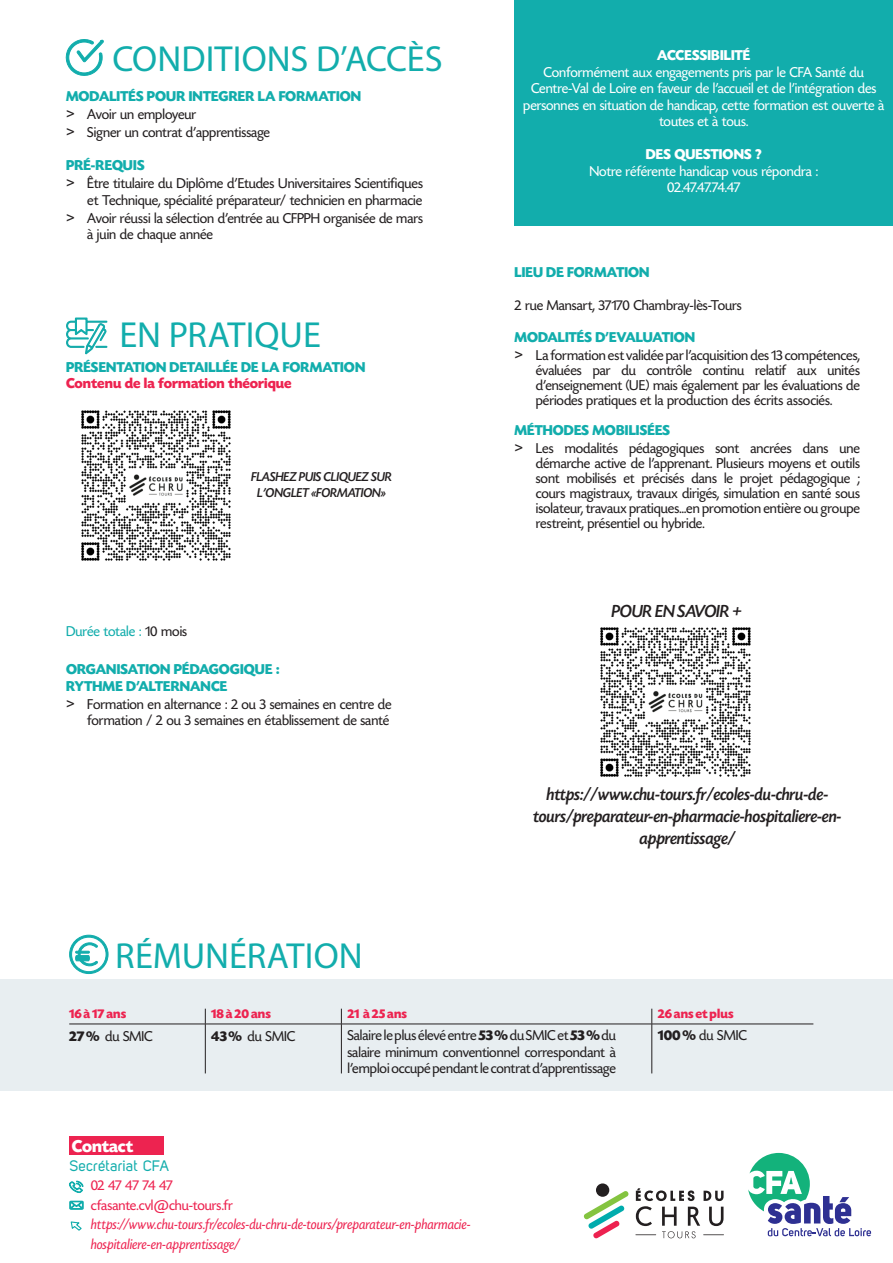
<style>
.page{position:relative;width:893px;height:1263px;background:#fff}
.page>*{position:absolute;margin:0;border:0;box-sizing:border-box;transform-origin:0 0}
.t1{font:36.3px "Myriad Pro";color:#12adac}
.t2{font:italic 500 18.3px/22px "Today SHOP";color:#231f20;text-align:center}
.t3{font:700 18px "Today SHOP";color:#fff}
.t4{font:15px/15px "Today SHOP";letter-spacing:-.005em;color:#231f20;text-align:justify}
.t5{font:15px/16.5px "Today SHOP";letter-spacing:-.005em;color:#fff;text-align:center}
.t6{font:700 15px "Today SHOP";color:#12adac}
.t7{font:italic 15px/19.5px "Today SHOP";letter-spacing:.005em;color:#ed2350}
.t8{font:15px "Today SHOP";letter-spacing:-.005em;color:#ed2350}
.t9{font:700 15px "Today SHOP";color:#ed2350}
.t10{font:700 15px "Today SHOP";letter-spacing:.005em;color:#fff}
.t11{font:15px "Today SHOP";color:#12adac}
.t12{font:15px "Uni Sans Regular";letter-spacing:.01em;color:#12adac}
.t13{font:italic 500 13.5px/16.2px "Today SHOP";color:#231f20;text-align:center}
.t14{font:700 13.5px "Today SHOP";letter-spacing:.005em;color:#ed2350}
.s1{font-family:"Arial"}
.s2{color:#231f20}
.s3{font-weight:700}
</style>
<div class="page">
<div style="left:69px;top:1136px;width:95px;height:19px;background:#ed2350"></div>
<div style="left:0;top:979px;width:893px;height:112px;background:#e8eef1"></div>
<svg style="left:205px;top:1009px;width:1px;height:15px"></svg>
<svg style="left:341px;top:1009px;width:1px;height:15px"></svg>
<svg style="left:652px;top:1009px;width:1px;height:15px"></svg>
<hr style="left:205px;top:1024px;width:1px;height:49px;background:#231f20">
<hr style="left:341px;top:1024px;width:1px;height:49px;background:#231f20">
<hr style="left:652px;top:1024px;width:1px;height:49px;background:#231f20">
<hr style="left:69px;top:1024px;width:136px;height:1px;background:#231f20">
<hr style="left:205px;top:1024px;width:136px;height:1px;background:#231f20">
<hr style="left:341px;top:1024px;width:311px;height:1px;background:#231f20">
<hr style="left:652px;top:1024px;width:161px;height:1px;background:#231f20">
<svg style="left:66px;top:317px;width:42px;height:38px"></svg>
<svg style="left:69px;top:934px;width:40px;height:40px"></svg>
<svg style="left:65px;top:39px;width:39px;height:37px"></svg>
<svg style="left:69px;top:1201px;width:15px;height:8px"></svg>
<svg style="left:69px;top:1181px;width:14px;height:12px"></svg>
<svg style="left:70px;top:1221px;width:12px;height:10px"></svg>
<div style="left:514px;top:0;width:379px;height:225px;background:#12adac"></div>
<svg style="left:748px;top:1153px;width:123px;height:83px"></svg>
<svg style="left:596px;top:1183px;width:13px;height:14px"></svg>
<svg style="left:584px;top:1188px;width:140px;height:50px"></svg>
<img style="left:600px;top:627px;width:151px;height:150px">
<img style="left:81px;top:410px;width:150px;height:151px">
<p class="t1" style="left:112px;top:36px;width:332px">CONDITIONS D’ACCÈS</p>
<p class="t10" style="left:657px;top:48px;width:95px">ACCESSIBILITÉ</p>
<p class="t5" style="left:523px;top:64px;width:362px">Conformément aux engagements pris par le CFA Santé du Centre-Val de Loire en faveur de l’accueil et de l’intégration des personnes en situation de handicap, cette formation est ouverte à toutes et à tous.</p>
<p class="t10" style="left:646px;top:147px;width:117px">DES QUESTIONS ?</p>
<p class="t5" style="left:589px;top:163px;width:230px">Notre référente handicap vous répondra :</p>
<p class="t5" style="left:667px;top:180px;width:75px">02.47.47.74.47</p>
<p class="t6" style="left:66px;top:89px;width:297px">MODALITÉS POUR INTEGRER LA FORMATION</p>
<p class="t4" style="left:66px;top:107px;width:132px"><span class="s1">&gt;</span> Avoir un employeur</p>
<p class="t4" style="left:66px;top:125px;width:206px"><span class="s1">&gt;</span> Signer un contrat d’apprentissage</p>
<p class="t6" style="left:66px;top:158px;width:80px">PRÉ-REQUIS</p>
<p class="t4" style="left:66px;top:176px;width:358px;line-height:16.5px;text-align:right"><span class="s1">&gt;</span> Être titulaire du Diplôme d’Etudes Universitaires Scientifiques et Technique, spécialité préparateur/ technicien en pharmacie</p>
<p class="t4" style="left:87px;top:210px;width:337px;line-height:16.5px;text-indent:-21px"><span class="s1">&gt;</span> Avoir réussi la sélection d’entrée au CFPPH organisée de mars à juin de chaque année</p>
<p class="t1" style="left:120px;top:312px;width:203px">EN PRATIQUE</p>
<p class="t6" style="left:66px;top:359px;width:301px">PRÉSENTATION DETAILLÉE DE LA FORMATION</p>
<p class="t9" style="left:66px;top:376px;width:227px">Contenu de la formation théorique</p>
<p class="t13" style="left:251px;top:469px;width:142px">FLASHEZ PUIS CLIQUEZ SUR<br>L’ONGLET «FORMATION»</p>
<p class="t11" style="left:66px;top:623px;width:123px">Durée totale : <span class="s2">10 mois</span></p>
<p class="t6" style="left:66px;top:661px;width:215px">ORGANISATION PÉDAGOGIQUE :</p>
<p class="t6" style="left:66px;top:678px;width:163px">RYTHME D’ALTERNANCE</p>
<p class="t4" style="left:66px;top:696px;width:327px;line-height:16.5px;text-align:right"><span class="s1">&gt;</span> Formation en alternance : 2 ou 3 semaines en centre de formation / 2 ou 3 semaines en établissement de santé</p>
<p class="t1" style="left:115px;top:933px;width:249px">RÉMUNÉRATION</p>
<p class="t6" style="left:514px;top:265px;width:136px">LIEU DE FORMATION</p>
<p class="t4" style="left:514px;top:298px;width:229px">2 rue Mansart, 37170 Chambray-lès-Tours</p>
<p class="t6" style="left:514px;top:329px;width:182px">MODALITÉS D’EVALUATION</p>
<p class="t4" style="left:536px;top:348px;width:326px;text-indent:-21px"><span class="s1">&gt;</span> La formation est validée par l’acquisition des 13 compétences, évaluées par du contrôle continu relatif aux unités d’enseignement (UE) mais également par les évaluations de périodes pratiques et la production des écrits associés.</p>
<p class="t6" style="left:514px;top:422px;width:157px">MÉTHODES MOBILISÉES</p>
<p class="t4" style="left:536px;top:441px;width:326px;text-indent:-21px"><span class="s1">&gt;</span> Les modalités pédagogiques sont ancrées dans une démarche active de l’apprenant. Plusieurs moyens et outils sont mobilisés et précisés dans le projet pédagogique ; cours magistraux, travaux dirigés, simulation en santé sous isolateur, travaux pratiques...en promotion entière ou groupe restreint, présentiel ou hybride.</p>
<p class="t2" style="left:611px;top:600px;width:132px">POUR EN SAVOIR +</p>
<p class="t2" style="left:533px;top:784px;width:310px">https://www.chu-tours.fr/ecoles-du-chru-de&shy;tours/preparateur-en-pharmacie-hospitaliere-en&shy;apprentissage/</p>
<p class="t14" style="left:69px;top:1007px;width:58px">16 à 17 ans</p>
<p class="t14" style="left:211px;top:1007px;width:61px">18 à 20 ans</p>
<p class="t14" style="left:347px;top:1007px;width:61px">21 à 25 ans</p>
<p class="t14" style="left:658px;top:1007px;width:77px">26 ans et plus</p>
<p class="t4" style="left:69px;top:1029px;width:85px"><span class="s3">27%</span> du SMIC</p>
<p class="t4" style="left:211px;top:1029px;width:85px"><span class="s3">43%</span> du SMIC</p>
<p class="t4" style="left:347px;top:1028px;width:270px;line-height:16.5px">Salaire le plus élevé entre <span class="s3">53%</span> du SMIC et <span class="s3">53%</span> du salaire minimum conventionnel correspondant à l’emploi occupé pendant le contrat d’apprentissage</p>
<p class="t4" style="left:658px;top:1029px;width:91px"><span class="s3">100%</span> du SMIC</p>
<p class="t3" style="left:72px;top:1136px;width:63px">Contact</p>
<p class="t12" style="left:69px;top:1157px;width:101px">Secrétariat CFA</p>
<p class="t8" style="left:91px;top:1178px;width:84px">02 47 47 74 47</p>
<p class="t8" style="left:91px;top:1197px;width:144px">cfasante.cvl@chu-tours.fr</p>
<p class="t7" style="left:91px;top:1215px;width:381px">https://www.chu-tours.fr/ecoles-du-chru-de-tours/preparateur-en-pharmacie&shy;hospitaliere-en-apprentissage/</p>
</div>
